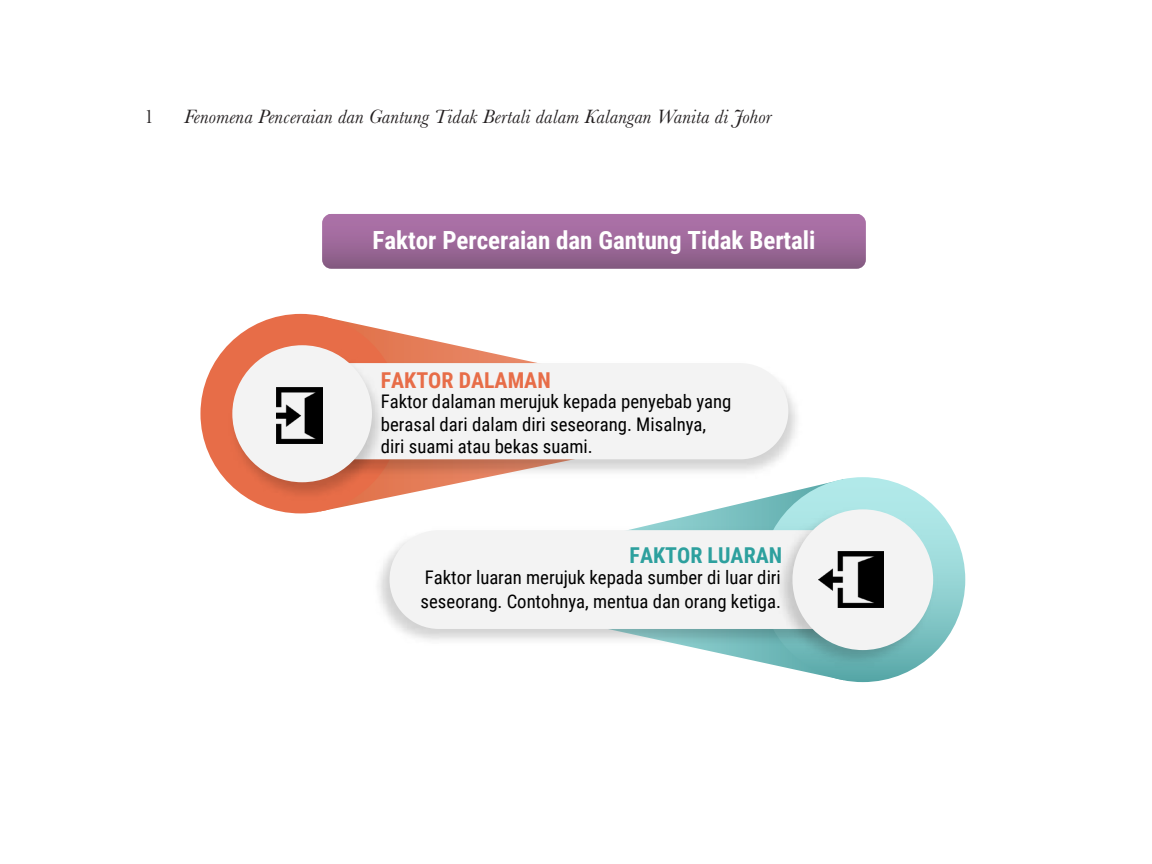
<style>
.page{position:relative;width:1152px;height:864px;background:#fff}
.page>*{position:absolute;margin:0;border:0;box-sizing:border-box;transform-origin:0 0}
.t1{font:700 25px "Roboto Condensed";color:#fff}
.t2{font:700 21.8px "Roboto Condensed";color:#e76d48}
.t3{font:700 21.8px "Roboto Condensed";color:#2da09e}
.t4{font:italic 20px "Baskerville";letter-spacing:.01em;color:#231f20}
.t5{font:20px "Baskerville";color:#231f20}
.t6{font:18.8px/22.4px "Roboto Condensed";color:#000}
</style>
<div class="page">
<svg style="left:322px;top:214px;width:544px;height:55px;background:#9c6999"></svg>
<svg style="left:320px;top:316px;width:199px;height:196px"></svg>
<div style="left:200px;top:314px;width:201px;height:199px;background:#e76d48;border-radius:50%"></div>
<img style="left:391px;top:359px;width:406px;height:124px">
<div style="left:268px;top:363px;width:520px;height:96px;background:#f3f3f3;border-radius:48px"></div>
<img style="left:223px;top:341px;width:168px;height:165px">
<div style="left:232px;top:345px;width:140px;height:137px;background:#f3f3f3;border-radius:50%"></div>
<svg style="left:400px;top:479px;width:440px;height:201px"></svg>
<svg style="left:760px;top:477px;width:205px;height:205px;background:#9ad8d8"></svg>
<img style="left:378px;top:523px;width:393px;height:127px">
<div style="left:390px;top:530px;width:490px;height:99px;background:#f3f3f3;border-radius:49px"></div>
<img style="left:771px;top:502px;width:169px;height:170px">
<div style="left:792px;top:509px;width:141px;height:141px;background:#f3f3f3;border-radius:50%"></div>
<img style="left:276px;top:387px;width:46px;height:56px">
<img style="left:819px;top:552px;width:65px;height:55px">
<p class="t5" style="left:144px;top:104px;width:11px">1</p>
<p class="t4" style="left:184px;top:103px;width:589px">Fenomena Penceraian dan Gantung Tidak Bertali dalam Kalangan Wanita di Johor</p>
<h1 class="t1" style="left:373px;top:222px;width:444px">Faktor Perceraian dan Gantung Tidak Bertali</h1>
<p class="t2" style="left:381px;top:365px;width:171px">FAKTOR DALAMAN</p>
<p class="t6" style="left:381px;top:389px;width:352px">Faktor dalaman merujuk kepada penyebab yang berasal dari dalam diri seseorang. Misalnya, diri suami atau bekas suami.</p>
<p class="t3" style="left:630px;top:539px;width:154px">FAKTOR LUARAN</p>
<p class="t6" style="left:421px;top:565px;width:362px;line-height:23.2px">Faktor luaran merujuk kepada sumber di luar diri seseorang. Contohnya, mentua dan orang ketiga.</p>
</div>
